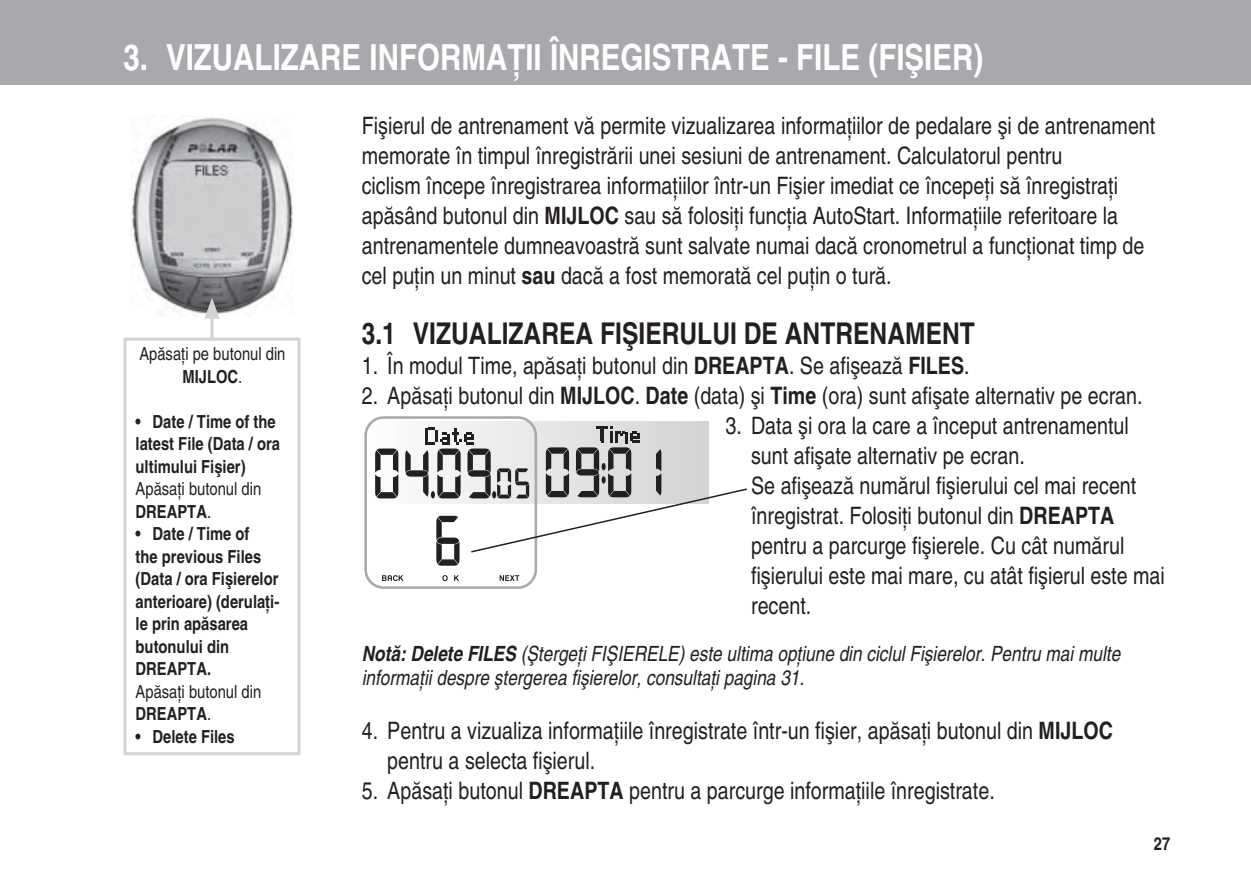
<style>
.page{position:relative;width:1251px;height:893px;background:#fff}
.page>*{position:absolute;margin:0;border:0;box-sizing:border-box;transform-origin:0 0}
.t1{font:700 condensed 36px "Nimbus San L";color:#fff}
.t2{font:700 condensed 30px "Nimbus San L";color:#231f20}
.t3{font:condensed 24px/30px "Nimbus San L";color:#231f20}
.t4{font:italic condensed 21px/24px "Nimbus San L";color:#231f20}
.t5{font:700 condensed 18px/22.5px "Nimbus San L";color:#231f20}
.t6{font:condensed 18px/22.5px "Nimbus San L";color:#231f20}
.s1{font-weight:700}
</style>
<div class="page">
<div style="left:0;top:0;width:1250px;height:85px;background:#a7a9ac"></div>
<img style="left:131px;top:117px;width:162px;height:197px">
<div style="left:123px;top:338px;width:177px;height:417px;border:3px solid #d1d3d4"></div>
<hr style="left:210px;top:314px;width:3px;height:24px;background:#d1d3d4">
<svg style="left:204px;top:298px;width:15px;height:21px"></svg>
<svg style="left:364px;top:416px;width:383px;height:173px"></svg>
<h1 class="t1" style="left:123px;top:39px;width:861px">3. VIZUALIZARE INFORMAŢII ÎNREGISTRATE - FILE (FIŞIER)</h1>
<p class="t3" style="left:361px;top:111px;width:795px">Fişierul de antrenament vă permite vizualizarea informaţiilor de pedalare şi de antrenament memorate în timpul înregistrării unei sesiuni de antrenament. Calculatorul pentru<br>ciclism începe înregistrarea informaţiilor într-un Fişier imediat ce începeţi să înregistraţi apăsând butonul din <span class="s1">MIJLOC</span> sau să folosiţi funcţia AutoStart. Informaţiile referitoare la antrenamentele dumneavoastră sunt salvate numai dacă cronometrul a funcţionat timp de cel puţin un minut <span class="s1">sau</span> dacă a fost memorată cel puţin o tură.</p>
<p class="t2" style="left:361px;top:318px;width:614px">3.1 VIZUALIZAREA FIŞIERULUI DE ANTRENAMENT</p>
<p class="t3" style="left:361px;top:351px;width:609px">1. În modul Time, apăsaţi butonul din <span class="s1">DREAPTA</span>. Se afişează <span class="s1">FILES</span>.</p>
<p class="t3" style="left:361px;top:381px;width:782px">2. Apăsaţi butonul din <span class="s1">MIJLOC</span>. <span class="s1">Date</span> (data) şi <span class="s1">Time</span> (ora) sunt afişate alternativ pe ecran.</p>
<p class="t3" style="left:751px;top:412px;width:415px;text-indent:-26px">3. Data şi ora la care a început antrenamentul sunt afişate alternativ pe ecran.<br>Se afişează numărul fişierului cel mai recent înregistrat. Folosiţi butonul din <span class="s1">DREAPTA </span>pentru a parcurge fişierele. Cu cât numărul fişierului este mai mare, cu atât fişierul este mai recent.</p>
<p class="t4" style="left:361px;top:642px;width:759px"><span class="s1">Notă: Delete FILES</span> (Ştergeţi FIŞIERELE) este ultima opţiune din ciclul Fişierelor. Pentru mai multe informaţii despre ştergerea fişierelor, consultaţi pagina 31.</p>
<p class="t3" style="left:387px;top:716px;width:727px;text-indent:-26px">4. Pentru a vizualiza informaţiile înregistrate într-un fişier, apăsaţi butonul din <span class="s1">MIJLOC </span>pentru a selecta fişierul.</p>
<p class="t3" style="left:361px;top:776px;width:634px">5. Apăsaţi butonul <span class="s1">DREAPTA</span> pentru a parcurge informaţiile înregistrate.</p>
<p class="t6" style="left:139px;top:343px;width:148px;text-align:center">Apăsaţi pe butonul din<br><span class="s1">MIJLOC</span>.</p>
<p class="t5" style="left:136px;top:411px;width:146px">• Date / Time of the latest File (Data / ora ultimului Fişier)</p>
<p class="t6" style="left:136px;top:478px;width:127px">Apăsaţi butonul din<br><span class="s1">DREAPTA</span>.</p>
<p class="t5" style="left:136px;top:523px;width:145px">• Date / Time of<br>the previous Files (Data / ora Fişierelor anterioare) (derulaţi&shy;le prin apăsarea butonului din<br>DREAPTA.</p>
<p class="t6" style="left:136px;top:681px;width:127px">Apăsaţi butonul din<br><span class="s1">DREAPTA</span>.</p>
<p class="t5" style="left:136px;top:726px;width:101px">• Delete Files</p>
<p class="t5" style="left:1153px;top:833px;width:18px">27</p>
</div>
